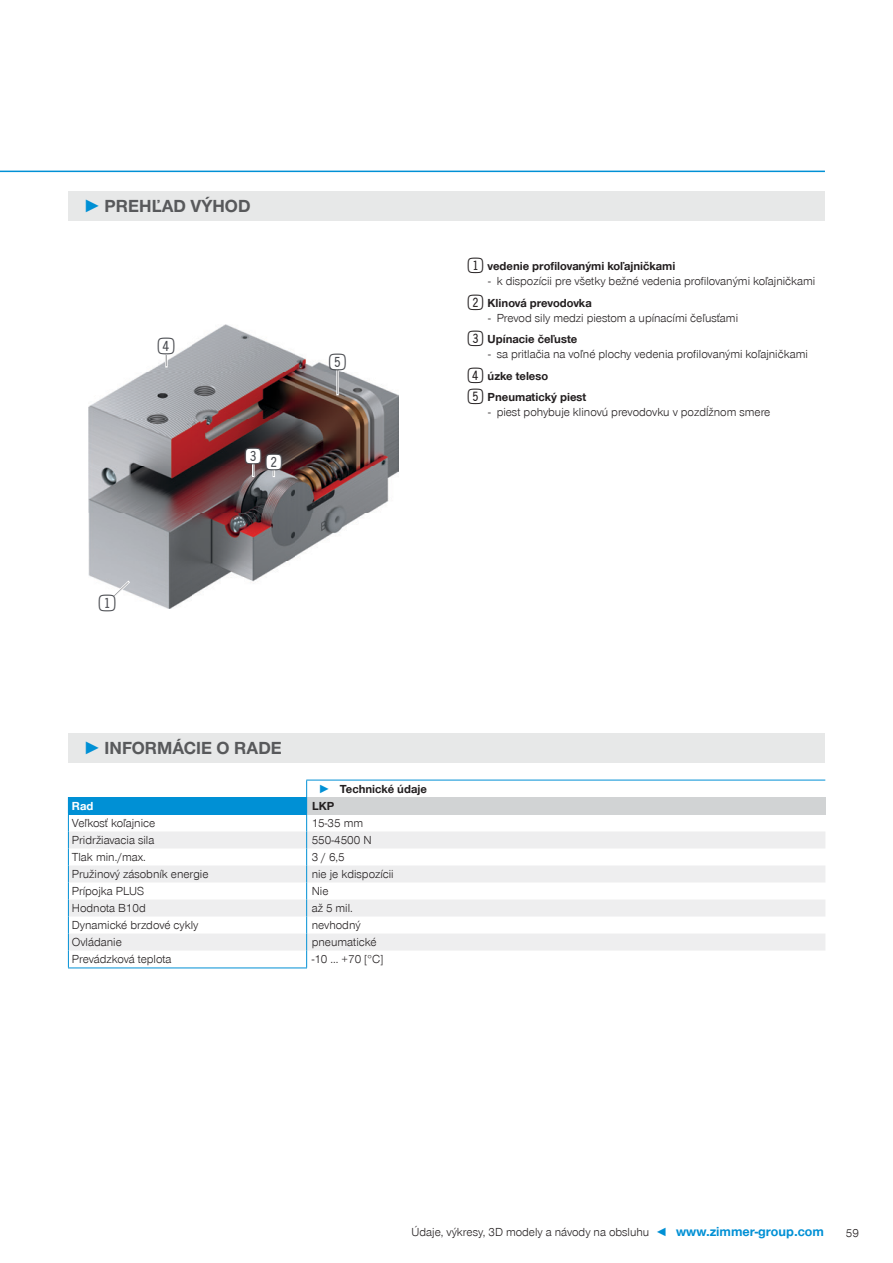
<style>
.page{position:relative;width:893px;height:1263px;background:#fff}
.page>*{position:absolute;margin:0;border:0;box-sizing:border-box;transform-origin:0 0}
.t1{font:27.6px "Double Digits Super Square";color:#494b50}
.t2{font:700 18px "Zimmer Group Sans Global";color:#58595b}
.t3{font:300 12px/21.5px "Zimmer Group Sans Global";color:#231f20}
.t4{font:700 12px "Zimmer Group Sans Global";color:#231f20}
.t5{font:700 12px "Zimmer Group Sans Global";color:#fff}
.s1{font-family:"Zimmer Group Sans";color:#0090d5}
.s2{font-family:"Double Digits Super Square";font-weight:400;font-size:25.5px}
.s3{font-weight:700}
.s4{color:#0090d5}
.s5{font-weight:700;font-size:13.5px;color:#0090d5}
</style>
<div class="page">
<img style="left:89px;top:325px;width:310px;height:283px">
<svg style="left:113px;top:581px;width:17px;height:16px"></svg>
<div style="left:99px;top:595px;width:16px;height:15px;background:#fff;border-radius:50%"></div>
<div style="left:246px;top:448px;width:15px;height:16px;background:#fff;border-radius:50%"></div>
<svg style="left:252px;top:463px;width:2px;height:14px"></svg>
<div style="left:158px;top:339px;width:16px;height:15px;background:#fff;border-radius:50%"></div>
<svg style="left:165px;top:354px;width:2px;height:13px"></svg>
<div style="left:266px;top:454px;width:16px;height:16px;background:#fff;border-radius:50%"></div>
<svg style="left:273px;top:470px;width:2px;height:7px"></svg>
<div style="left:330px;top:354px;width:15px;height:15px;background:#fff;border-radius:50%"></div>
<svg style="left:337px;top:369px;width:1px;height:26px"></svg>
<hr style="left:0;top:171px;width:825px;height:1px;background:#0090d5">
<div style="left:68px;top:191px;width:757px;height:30px;background:#e7e8e8"></div>
<div style="left:68px;top:733px;width:757px;height:30px;background:#e7e8e8"></div>
<hr style="left:306px;top:780px;width:519px;height:1px;background:#0090d5">
<div style="left:68px;top:797px;width:239px;height:17px;background:#0090d5"></div>
<div style="left:307px;top:797px;width:518px;height:17px;background:#d1d3d4"></div>
<svg style="left:69px;top:831px;width:756px;height:119px;fill:#eeeeef"></svg>
<hr style="left:68px;top:967px;width:239px;height:1px;background:#0090d5">
<hr style="left:68px;top:814px;width:239px;height:1px;background:#0090d5">
<svg style="left:68px;top:815px;width:1px;height:152px"></svg>
<svg style="left:306px;top:780px;width:1px;height:187px"></svg>
<h2 class="t2" style="left:83px;top:195px;width:169px"><span class="s1">►</span> PREHĽAD VÝHOD</h2>
<h1 class="t1" style="left:158px;top:335px;width:23px">4</h1>
<h1 class="t1" style="left:99px;top:591px;width:23px">1</h1>
<h1 class="t1" style="left:245px;top:444px;width:23px">3</h1>
<h1 class="t1" style="left:266px;top:450px;width:23px">2</h1>
<h1 class="t1" style="left:329px;top:350px;width:23px">5</h1>
<p class="t4" style="left:468px;top:259px;width:209px"><span class="s2">1</span>vedenie profilovanými koľajničkami</p>
<p class="t3" style="left:468px;top:271px;width:349px;text-indent:20px">- k dispozícii pre všetky bežné vedenia profilovanými koľajničkami<br><span class="s2">2</span><span class="s3">Klinová prevodovka</span></p>
<p class="t3" style="left:468px;top:307px;width:272px;text-indent:20px">- Prevod sily medzi piestom a upínacími čeľusťami<br><span class="s2">3</span><span class="s3">Upínacie čeľuste</span></p>
<p class="t3" style="left:468px;top:343px;width:342px;text-indent:20px">- sa pritlačia na voľné plochy vedenia profilovanými koľajničkami<br><span class="s2">4</span><span class="s3">úzke teleso<br></span><span class="s2">5</span><span class="s3">Pneumatický piest</span></p>
<p class="t3" style="left:488px;top:401px;width:284px">- piest pohybuje klinovú prevodovku v pozdĺžnom smere</p>
<h2 class="t2" style="left:83px;top:738px;width:200px"><span class="s1">►</span> INFORMÁCIE O RADE</h2>
<p class="t4" style="left:319px;top:781px;width:110px"><span class="s4">►</span> Technické údaje</p>
<p class="t5" style="left:72px;top:798px;width:23px">Rad</p>
<p class="t4" style="left:312px;top:798px;width:24px">LKP</p>
<p class="t3" style="left:72px;top:812px;width:85px">Veľkosť koľajnice</p>
<p class="t3" style="left:312px;top:812px;width:53px">15-35 mm</p>
<p class="t3" style="left:72px;top:829px;width:84px">Pridržiavacia sila</p>
<p class="t3" style="left:312px;top:829px;width:61px">550-4500 N</p>
<p class="t3" style="left:72px;top:846px;width:76px">Tlak min./max.</p>
<p class="t3" style="left:312px;top:846px;width:35px">3 / 6,5</p>
<p class="t3" style="left:72px;top:863px;width:138px">Pružinový zásobník energie</p>
<p class="t3" style="left:312px;top:863px;width:84px">nie je kdispozícii</p>
<p class="t3" style="left:72px;top:880px;width:74px">Prípojka PLUS</p>
<p class="t3" style="left:312px;top:880px;width:18px">Nie</p>
<p class="t3" style="left:72px;top:897px;width:76px">Hodnota B10d</p>
<p class="t3" style="left:312px;top:897px;width:43px">až 5 mil.</p>
<p class="t3" style="left:72px;top:914px;width:128px">Dynamické brzdové cykly</p>
<p class="t3" style="left:312px;top:914px;width:50px">nevhodný</p>
<p class="t3" style="left:72px;top:931px;width:52px">Ovládanie</p>
<p class="t3" style="left:312px;top:931px;width:66px">pneumatické</p>
<p class="t3" style="left:72px;top:948px;width:101px">Prevádzková teplota</p>
<p class="t3" style="left:312px;top:948px;width:73px">-10 ... +70 [°C]</p>
<p class="t3" style="left:412px;top:1221px;width:414px">Údaje, výkresy, 3D modely a návody na obsluhu <span class="s4">◄</span> <span class="s5">www.zimmer-group.com</span></p>
<p class="t3" style="left:846px;top:1222px;width:15px">59</p>
</div>
